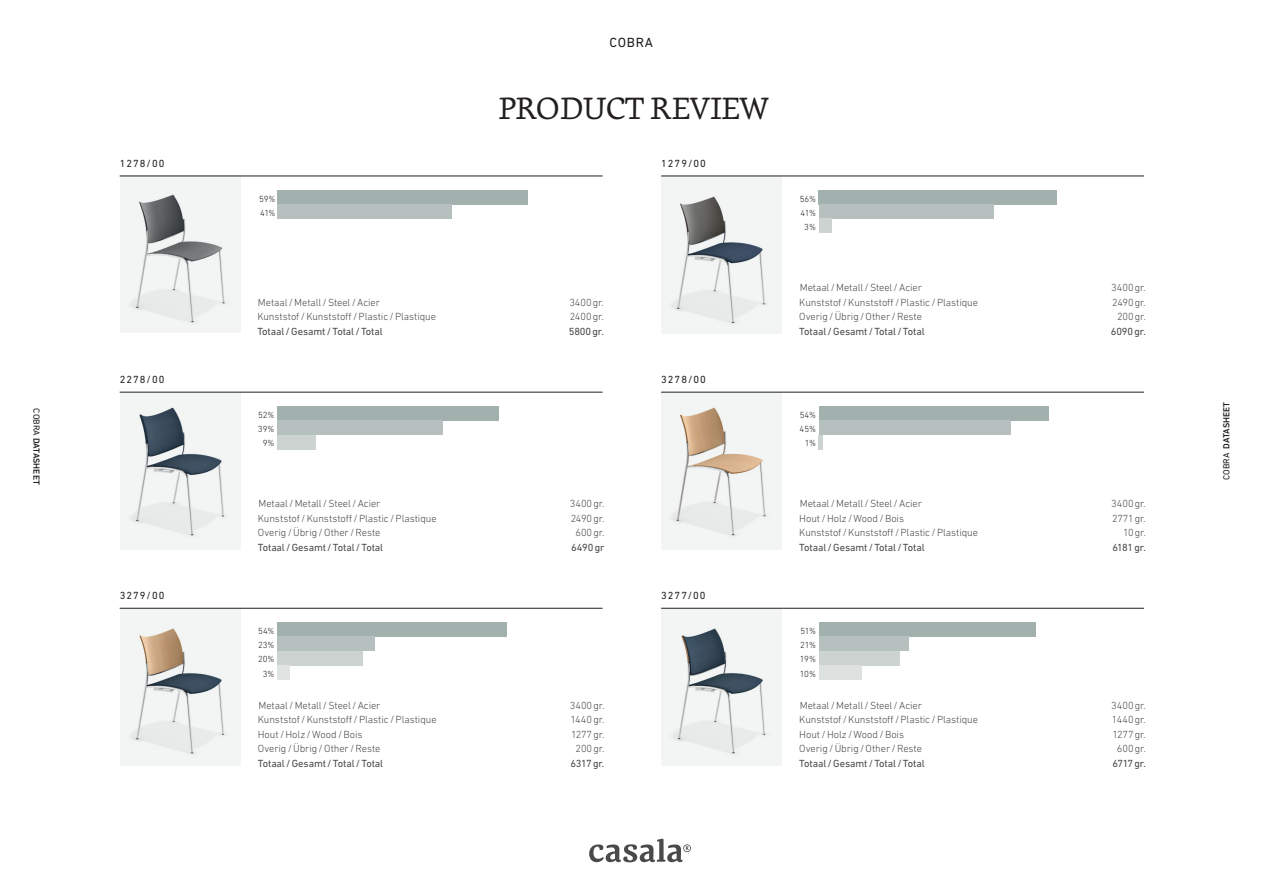
<style>
.page{position:relative;width:1263px;height:893px;background:#fff}
.page>*{position:absolute;margin:0;border:0;box-sizing:border-box;transform-origin:0 0}
.intro_tekst_EN{font:300 30px "Dederon LOT";letter-spacing:-.025em;color:#231f20}
.t1{font:13.5px "DIN Next LT Pro";letter-spacing:.05em;color:#231f20}
.PLATTE_TEKST_P{font:300 10.5px "DIN Next LT Pro";letter-spacing:-.01em;color:#484a4b}
.PLATTE_TEKST_P-2{font:10.5px "DIN Next LT Pro";letter-spacing:-.01em;color:#484a4b}
.t2{font:10.5px "DIN Next LT Pro";letter-spacing:.1em;color:#231f20}
.PLATTE_TEKST_P-3{font:300 9px/14.2px "DIN Next LT Pro";letter-spacing:-.01em;color:#231f20;text-align:center}
.t3{font:500 9px "DIN Next LT Pro";color:#231f20}
.s1{font-weight:400}
</style>
<div class="page">
<svg style="left:589px;top:838px;width:102px;height:24px"></svg>
<div style="left:120px;top:176px;width:120px;height:157px;background:#f3f5f5"></div>
<div style="left:120px;top:392px;width:120px;height:158px;background:#f3f5f5"></div>
<div style="left:120px;top:609px;width:120px;height:157px;background:#f3f5f5"></div>
<img style="left:131px;top:628px;width:94px;height:126px">
<div style="left:661px;top:392px;width:121px;height:158px;background:#f3f5f5"></div>
<div style="left:661px;top:176px;width:121px;height:158px;background:#f3f5f5"></div>
<div style="left:661px;top:609px;width:121px;height:157px;background:#f3f5f5"></div>
<img style="left:673px;top:628px;width:94px;height:126px">
<hr style="left:120px;top:176px;width:483px;height:1px;background:#231f20">
<hr style="left:120px;top:392px;width:483px;height:1px;background:#231f20">
<hr style="left:120px;top:608px;width:483px;height:1px;background:#231f20">
<hr style="left:661px;top:392px;width:483px;height:1px;background:#231f20">
<hr style="left:661px;top:176px;width:483px;height:1px;background:#231f20">
<hr style="left:661px;top:608px;width:483px;height:1px;background:#231f20">
<div style="left:277px;top:190px;width:251px;height:14px;background:#a2b1ae"></div>
<div style="left:277px;top:406px;width:221px;height:14px;background:#a2b1ae"></div>
<div style="left:277px;top:622px;width:230px;height:15px;background:#a2b1ae"></div>
<div style="left:819px;top:406px;width:229px;height:14px;background:#a2b1ae"></div>
<div style="left:819px;top:190px;width:238px;height:14px;background:#a2b1ae"></div>
<div style="left:819px;top:622px;width:217px;height:15px;background:#a2b1ae"></div>
<div style="left:277px;top:204px;width:175px;height:15px;background:#b6c0bf"></div>
<div style="left:277px;top:420px;width:166px;height:15px;background:#b6c0bf"></div>
<div style="left:277px;top:637px;width:98px;height:14px;background:#b6c0bf"></div>
<div style="left:819px;top:420px;width:191px;height:15px;background:#b6c0bf"></div>
<div style="left:819px;top:204px;width:174px;height:15px;background:#b6c0bf"></div>
<div style="left:819px;top:637px;width:89px;height:14px;background:#b6c0bf"></div>
<div style="left:277px;top:435px;width:39px;height:14px;background:#ccd3d1"></div>
<div style="left:277px;top:651px;width:85px;height:14px;background:#ccd3d1"></div>
<div style="left:277px;top:665px;width:13px;height:15px;background:#dfe4e2"></div>
<hr style="left:819px;top:435px;width:4px;height:14px;background:#ccd3d1">
<div style="left:819px;top:219px;width:13px;height:14px;background:#ccd3d1"></div>
<div style="left:819px;top:651px;width:81px;height:14px;background:#ccd3d1"></div>
<div style="left:819px;top:665px;width:42px;height:14px;background:#dde2e1"></div>
<img style="left:131px;top:407px;width:94px;height:129px">
<img style="left:671px;top:407px;width:96px;height:129px">
<img style="left:672px;top:196px;width:94px;height:128px">
<img style="left:131px;top:194px;width:95px;height:129px">
<p class="t1" style="left:610px;top:34px;width:45px">COBRA</p>
<p class="t2" style="left:120px;top:157px;width:46px">1278/00</p>
<p class="t2" style="left:120px;top:373px;width:46px">2278/00</p>
<p class="intro_tekst_EN" style="left:498px;top:89px;width:272px">PRODUCT REVIEW</p>
<p class="PLATTE_TEKST_P-3" style="left:259px;top:192px;width:18px;text-align:left">59%<br>41%</p>
<p class="PLATTE_TEKST_P" style="left:258px;top:296px;width:123px">Metaal / Metall / Steel / Acier</p>
<p class="PLATTE_TEKST_P" style="left:569px;top:296px;width:36px">3400 gr.</p>
<p class="PLATTE_TEKST_P" style="left:257px;top:311px;width:180px">Kunststof / Kunststoff / Plastic / Plastique</p>
<p class="PLATTE_TEKST_P" style="left:570px;top:311px;width:36px">2400 gr.</p>
<p class="PLATTE_TEKST_P-2" style="left:257px;top:325px;width:127px">Totaal / Gesamt / Total / Total</p>
<p class="PLATTE_TEKST_P-2" style="left:569px;top:325px;width:37px">5800 gr.</p>
<p class="t2" style="left:661px;top:157px;width:46px">1279/00</p>
<p class="t2" style="left:661px;top:373px;width:46px">3278/00</p>
<p class="PLATTE_TEKST_P-3" style="left:800px;top:191px;width:18px">56%<br>41%<br>3%</p>
<p class="PLATTE_TEKST_P" style="left:800px;top:282px;width:123px">Metaal / Metall / Steel / Acier</p>
<p class="PLATTE_TEKST_P" style="left:1111px;top:282px;width:36px">3400 gr.</p>
<p class="PLATTE_TEKST_P" style="left:799px;top:296px;width:180px">Kunststof / Kunststoff / Plastic / Plastique</p>
<p class="PLATTE_TEKST_P" style="left:1112px;top:296px;width:35px">2490 gr.</p>
<p class="PLATTE_TEKST_P" style="left:799px;top:311px;width:124px">Overig / Übrig / Other / Reste</p>
<p class="PLATTE_TEKST_P" style="left:1117px;top:311px;width:30px">200 gr.</p>
<p class="PLATTE_TEKST_P-2" style="left:799px;top:325px;width:127px">Totaal / Gesamt / Total / Total</p>
<p class="PLATTE_TEKST_P-2" style="left:1111px;top:325px;width:37px">6090 gr.</p>
<p class="t3" style="left:42px;top:408px;width:78px;rotate:90deg"><span class="s1">COBRA</span> DATASHEET</p>
<p class="t3" style="left:1221px;top:480px;width:80px;rotate:-90deg"><span class="s1">COBRA</span> DATASHEET</p>
<p class="PLATTE_TEKST_P-3" style="left:258px;top:407px;width:18px">52%<br>39%<br>9%</p>
<p class="PLATTE_TEKST_P-3" style="left:799px;top:407px;width:18px">54%<br>45%<br>1%</p>
<p class="t2" style="left:120px;top:589px;width:46px">3279/00</p>
<p class="PLATTE_TEKST_P" style="left:258px;top:498px;width:123px">Metaal / Metall / Steel / Acier</p>
<p class="PLATTE_TEKST_P" style="left:570px;top:498px;width:36px">3400 gr.</p>
<p class="PLATTE_TEKST_P" style="left:258px;top:512px;width:180px">Kunststof / Kunststoff / Plastic / Plastique</p>
<p class="PLATTE_TEKST_P" style="left:571px;top:512px;width:35px">2490 gr.</p>
<p class="PLATTE_TEKST_P" style="left:258px;top:527px;width:124px">Overig / Übrig / Other / Reste</p>
<p class="PLATTE_TEKST_P" style="left:575px;top:527px;width:30px">600 gr.</p>
<p class="PLATTE_TEKST_P-2" style="left:258px;top:541px;width:127px">Totaal / Gesamt / Total / Total</p>
<p class="PLATTE_TEKST_P-2" style="left:571px;top:541px;width:35px">6490 gr</p>
<p class="PLATTE_TEKST_P-3" style="left:258px;top:624px;width:18px">54%<br>23%<br>20%<br>3%</p>
<p class="PLATTE_TEKST_P" style="left:258px;top:699px;width:123px">Metaal / Metall / Steel / Acier</p>
<p class="PLATTE_TEKST_P" style="left:570px;top:699px;width:36px">3400 gr.</p>
<p class="PLATTE_TEKST_P" style="left:258px;top:714px;width:180px">Kunststof / Kunststoff / Plastic / Plastique</p>
<p class="PLATTE_TEKST_P" style="left:570px;top:714px;width:35px">1440 gr.</p>
<p class="PLATTE_TEKST_P" style="left:258px;top:728px;width:106px">Hout / Holz / Wood / Bois</p>
<p class="PLATTE_TEKST_P" style="left:571px;top:728px;width:35px">1277 gr.</p>
<p class="PLATTE_TEKST_P" style="left:258px;top:743px;width:124px">Overig / Übrig / Other / Reste</p>
<p class="PLATTE_TEKST_P" style="left:576px;top:743px;width:30px">200 gr.</p>
<p class="PLATTE_TEKST_P-2" style="left:258px;top:757px;width:127px">Totaal / Gesamt / Total / Total</p>
<p class="PLATTE_TEKST_P-2" style="left:570px;top:757px;width:36px">6317 gr.</p>
<p class="t2" style="left:661px;top:589px;width:46px">3277/00</p>
<p class="PLATTE_TEKST_P" style="left:800px;top:498px;width:123px">Metaal / Metall / Steel / Acier</p>
<p class="PLATTE_TEKST_P" style="left:1111px;top:498px;width:36px">3400 gr.</p>
<p class="PLATTE_TEKST_P" style="left:799px;top:512px;width:106px">Hout / Holz / Wood / Bois</p>
<p class="PLATTE_TEKST_P" style="left:1112px;top:512px;width:35px">2771 gr.</p>
<p class="PLATTE_TEKST_P" style="left:799px;top:527px;width:180px">Kunststof / Kunststoff / Plastic / Plastique</p>
<p class="PLATTE_TEKST_P" style="left:1123px;top:527px;width:24px">10 gr.</p>
<p class="PLATTE_TEKST_P-2" style="left:799px;top:541px;width:127px">Totaal / Gesamt / Total / Total</p>
<p class="PLATTE_TEKST_P-2" style="left:1112px;top:541px;width:35px">6181 gr.</p>
<p class="PLATTE_TEKST_P-3" style="left:800px;top:624px;width:18px;text-align:justify">51% 21% 19% 10%</p>
<p class="PLATTE_TEKST_P" style="left:800px;top:699px;width:123px">Metaal / Metall / Steel / Acier</p>
<p class="PLATTE_TEKST_P" style="left:1111px;top:699px;width:36px">3400 gr.</p>
<p class="PLATTE_TEKST_P" style="left:799px;top:714px;width:180px">Kunststof / Kunststoff / Plastic / Plastique</p>
<p class="PLATTE_TEKST_P" style="left:1112px;top:714px;width:35px">1440 gr.</p>
<p class="PLATTE_TEKST_P" style="left:799px;top:728px;width:106px">Hout / Holz / Wood / Bois</p>
<p class="PLATTE_TEKST_P" style="left:1112px;top:728px;width:35px">1277 gr.</p>
<p class="PLATTE_TEKST_P" style="left:799px;top:743px;width:124px">Overig / Übrig / Other / Reste</p>
<p class="PLATTE_TEKST_P" style="left:1117px;top:743px;width:30px">600 gr.</p>
<p class="PLATTE_TEKST_P-2" style="left:799px;top:757px;width:127px">Totaal / Gesamt / Total / Total</p>
<p class="PLATTE_TEKST_P-2" style="left:1112px;top:757px;width:35px">6717 gr.</p>
</div>
